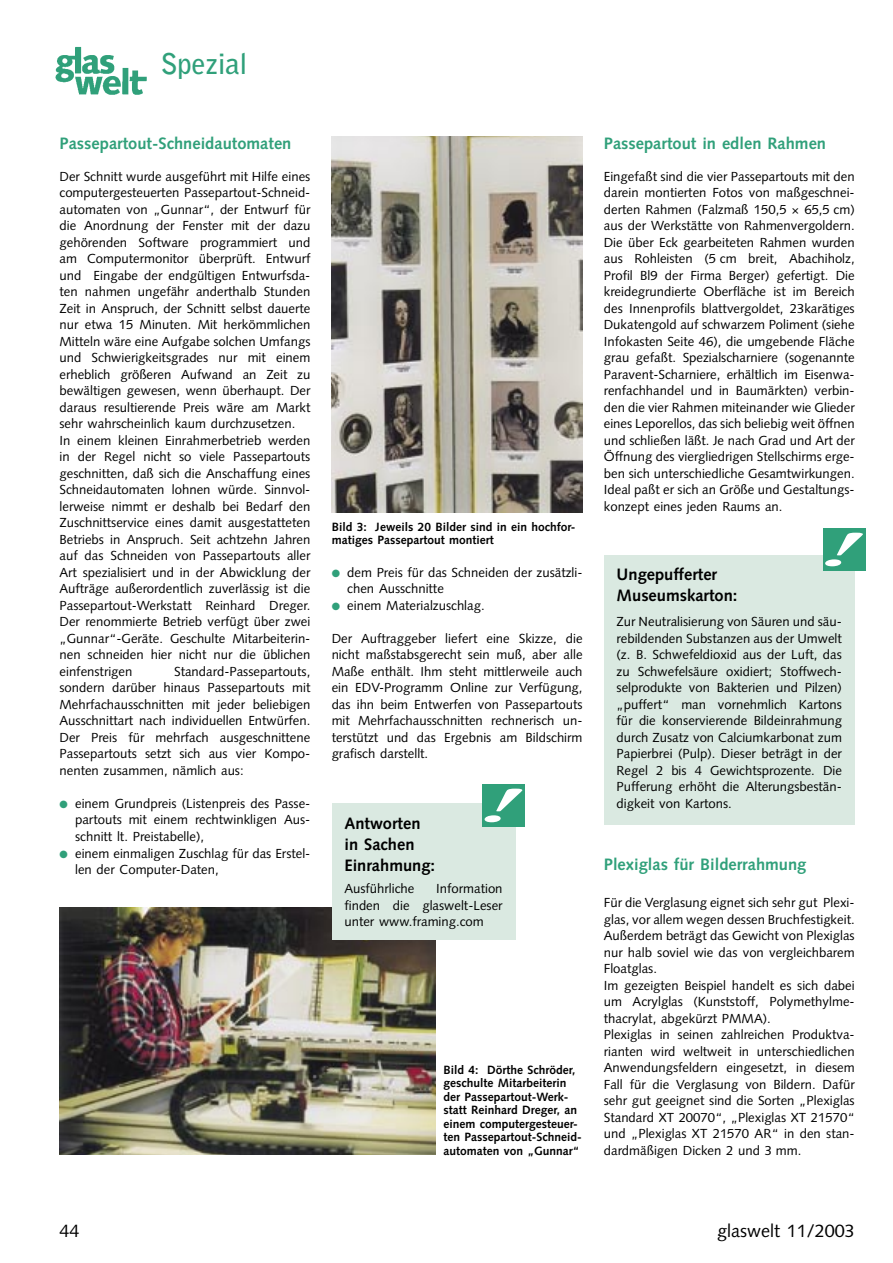
<style>
.page{position:relative;width:893px;height:1263px;background:#fff}
.page>*{position:absolute;margin:0;border:0;box-sizing:border-box;transform-origin:0 0}
.GW_Rubriken{font:700 28.5px "Bell Gothic";letter-spacing:-.01em;color:#30a07a}
.t1{font:18px "Syntax";color:#000}
.GW_Zwischenüberschrift_11_14{font:700 16.5px "Syntax";color:#30a07a}
.GW_Infokasten_Überschrift{font:700 16.5px/21px "Syntax";color:#000}
.GW_Grundtext_8_75_11{font:13.2px/16.5px "Syntax";color:#000;text-align:justify}
.GW_BU_8_9{font:700 12px/13.5px "Syntax";color:#000}
.s1{color:#30a07a}
</style>
<div class="page">
<img style="left:55px;top:46px;width:92px;height:49px">
<img style="left:60px;top:907px;width:376px;height:248px">
<img style="left:332px;top:136px;width:251px;height:376px">
<div style="left:332px;top:803px;width:183px;height:137px;background:#dae9e1"></div>
<div style="left:482px;top:784px;width:43px;height:43px;background:#30a07a"></div>
<svg style="left:485px;top:789px;width:38px;height:33px"></svg>
<div style="left:604px;top:555px;width:251px;height:269px;background:#dae9e1"></div>
<div style="left:823px;top:528px;width:42px;height:43px;background:#30a07a"></div>
<svg style="left:825px;top:533px;width:38px;height:33px"></svg>
<p class="GW_Rubriken" style="left:161px;top:46px;width:88px">Spezial</p>
<p class="GW_Zwischenüberschrift_11_14" style="left:60px;top:133px;width:233px">Passepartout-Schneidautomaten</p>
<p class="GW_Grundtext_8_75_11" style="left:60px;top:168px;width:252px">Der Schnitt wurde ausgeführt mit Hilfe eines computergesteuerten Passepartout-Schneid&shy;automaten von „Gunnar“, der Entwurf für die Anordnung der Fenster mit der dazu gehörenden Software programmiert und am Computermonitor überprüft. Entwurf und Eingabe der endgültigen Entwurfsda&shy;ten nahmen ungefähr anderthalb Stunden Zeit in Anspruch, der Schnitt selbst dauerte nur etwa 15 Minuten. Mit herkömmlichen Mitteln wäre eine Aufgabe solchen Umfangs und Schwierigkeitsgrades nur mit einem erheblich größeren Aufwand an Zeit zu bewältigen gewesen, wenn überhaupt. Der daraus resultierende Preis wäre am Markt sehr wahrscheinlich kaum durchzusetzen.</p>
<p class="GW_Grundtext_8_75_11" style="left:60px;top:432px;width:252px">In einem kleinen Einrahmerbetrieb werden in der Regel nicht so viele Passepartouts geschnitten, daß sich die Anschaffung eines Schneidautomaten lohnen würde. Sinnvol&shy;lerweise nimmt er deshalb bei Bedarf den Zuschnittservice eines damit ausgestatteten Betriebs in Anspruch. Seit achtzehn Jahren auf das Schneiden von Passepartouts aller Art spezialisiert und in der Abwicklung der Aufträge außerordentlich zuverlässig ist die Passepartout-Werkstatt Reinhard Dreger.<br>Der renommierte Betrieb verfügt über zwei „Gunnar“-Geräte. Geschulte Mitarbeiterin&shy;nen schneiden hier nicht nur die üblichen einfenstrigen</p>
<p class="GW_Grundtext_8_75_11" style="left:60px;top:663px;width:252px;text-indent:115px">Standard-Passepartouts, sondern darüber hinaus Passepartouts mit Mehrfachausschnitten mit jeder beliebigen Ausschnittart nach individuellen Entwürfen.<br>Der Preis für mehrfach ausgeschnittene Passepartouts setzt sich aus vier Kompo&shy;nenten zusammen, nämlich aus:</p>
<p class="GW_Grundtext_8_75_11" style="left:75px;top:795px;width:237px;text-indent:-16px"><span class="s1">●</span> einem Grundpreis (Listenpreis des Passe&shy;partouts mit einem rechtwinkligen Aus&shy;schnitt lt. Preistabelle),</p>
<p class="GW_Grundtext_8_75_11" style="left:75px;top:845px;width:237px;text-indent:-16px"><span class="s1">●</span> einem einmaligen Zuschlag für das Erstel&shy;len der Computer-Daten,</p>
<p class="GW_BU_8_9" style="left:332px;top:520px;width:245px">Bild 3: Jeweils 20 Bilder sind in ein hochfor&shy;matiges Passepartout montiert</p>
<p class="GW_Grundtext_8_75_11" style="left:347px;top:564px;width:237px;text-indent:-16px"><span class="s1">●</span> dem Preis für das Schneiden der zusätzli&shy;chen Ausschnitte</p>
<p class="GW_Grundtext_8_75_11" style="left:332px;top:597px;width:155px"><span class="s1">●</span> einem Materialzuschlag.</p>
<p class="GW_Grundtext_8_75_11" style="left:332px;top:630px;width:252px">Der Auftraggeber liefert eine Skizze, die nicht maßstabsgerecht sein muß, aber alle Maße enthält. Ihm steht mittlerweile auch ein EDV-Programm Online zur Verfügung, das ihn beim Entwerfen von Passepartouts mit Mehrfachausschnitten rechnerisch un&shy;terstützt und das Ergebnis am Bildschirm grafisch darstellt.</p>
<p class="GW_Infokasten_Überschrift" style="left:344px;top:813px;width:92px">Antworten in Sachen<br>Einrahmung:</p>
<p class="GW_Grundtext_8_75_11" style="left:344px;top:880px;width:72px">Ausführliche</p>
<p class="GW_Grundtext_8_75_11" style="left:344px;top:880px;width:160px;text-indent:92px">Information finden die glaswelt-Leser unter www.framing.com</p>
<p class="GW_BU_8_9" style="left:443px;top:1063px;width:140px">Bild 4: Dörthe Schröder, geschulte Mitarbeiterin der Passepartout-Werk&shy;statt Reinhard Dreger, an einem computergesteuer&shy;ten Passepartout-Schneid&shy;automaten von „Gunnar“</p>
<p class="GW_Zwischenüberschrift_11_14" style="left:604px;top:133px;width:224px">Passepartout in edlen Rahmen</p>
<p class="GW_Grundtext_8_75_11" style="left:604px;top:168px;width:252px">Eingefaßt sind die vier Passepartouts mit den darein montierten Fotos von maßgeschnei&shy;derten Rahmen (Falzmaß 150,5</p>
<p class="GW_Grundtext_8_75_11" style="left:604px;top:201px;width:252px;text-indent:201px">65,5 cm) aus der Werkstätte von Rahmenvergoldern.<br>Die über Eck gearbeiteten Rahmen wurden aus Rohleisten (5 cm breit, Abachiholz, Profil Bl9 der Firma Berger) gefertigt. Die kreidegrundierte Oberfläche ist im Bereich des Innenprofils blattvergoldet, 23karätiges Dukatengold auf schwarzem Poliment (siehe Infokasten Seite 46), die umgebende Fläche grau gefaßt. Spezialscharniere (sogenannte Paravent-Scharniere, erhältlich im Eisenwa&shy;renfachhandel und in Baumärkten) verbin&shy;den die vier Rahmen miteinander wie Glieder eines Leporellos, das sich beliebig weit öffnen und schließen läßt. Je nach Grad und Art der Öffnung des viergliedrigen Stellschirms erge&shy;ben sich unterschiedliche Gesamtwirkungen.<br>Ideal paßt er sich an Größe und Gestaltungs&shy;konzept eines jeden Raums an.</p>
<p class="GW_Infokasten_Überschrift" style="left:617px;top:564px;width:122px">Ungepufferter<br>Museumskarton:</p>
<p class="GW_Grundtext_8_75_11" style="left:617px;top:614px;width:227px">Zur Neutralisierung von Säuren und säu&shy;rebildenden Substanzen aus der Umwelt (z. B. Schwefeldioxid aus der Luft, das zu Schwefelsäure oxidiert; Stoffwech&shy;selprodukte von Bakterien und Pilzen) „puffert“ man vornehmlich Kartons für die konservierende Bildeinrahmung durch Zusatz von Calciumkarbonat zum Papierbrei (Pulp). Dieser beträgt in der Regel 2 bis 4 Gewichtsprozente. Die Pufferung erhöht die Alterungsbestän&shy;digkeit von Kartons.</p>
<p class="GW_Zwischenüberschrift_11_14" style="left:604px;top:855px;width:204px">Plexiglas für Bilderrahmung</p>
<p class="GW_Grundtext_8_75_11" style="left:604px;top:894px;width:252px">Für die Verglasung eignet sich sehr gut Plexi&shy;glas, vor allem wegen dessen Bruchfestigkeit.<br>Außerdem beträgt das Gewicht von Plexiglas nur halb soviel wie das von vergleichbarem Floatglas.</p>
<p class="GW_Grundtext_8_75_11" style="left:604px;top:977px;width:252px">Im gezeigten Beispiel handelt es sich dabei um Acrylglas (Kunststoff, Polymethylme&shy;thacrylat, abgekürzt PMMA).</p>
<p class="GW_Grundtext_8_75_11" style="left:604px;top:1026px;width:252px">Plexiglas in seinen zahlreichen Produktva&shy;rianten wird weltweit in unterschiedlichen Anwendungsfeldern eingesetzt, in diesem Fall für die Verglasung von Bildern. Dafür sehr gut geeignet sind die Sorten „Plexiglas Standard XT 20070“, „Plexiglas XT 21570“ und „Plexiglas XT 21570 AR“ in den stan&shy;dardmäßigen Dicken 2 und 3 mm.</p>
<p class="t1" style="left:60px;top:1220px;width:22px">44</p>
<p class="t1" style="left:717px;top:1220px;width:139px">glaswelt 11/2003</p>
</div>
